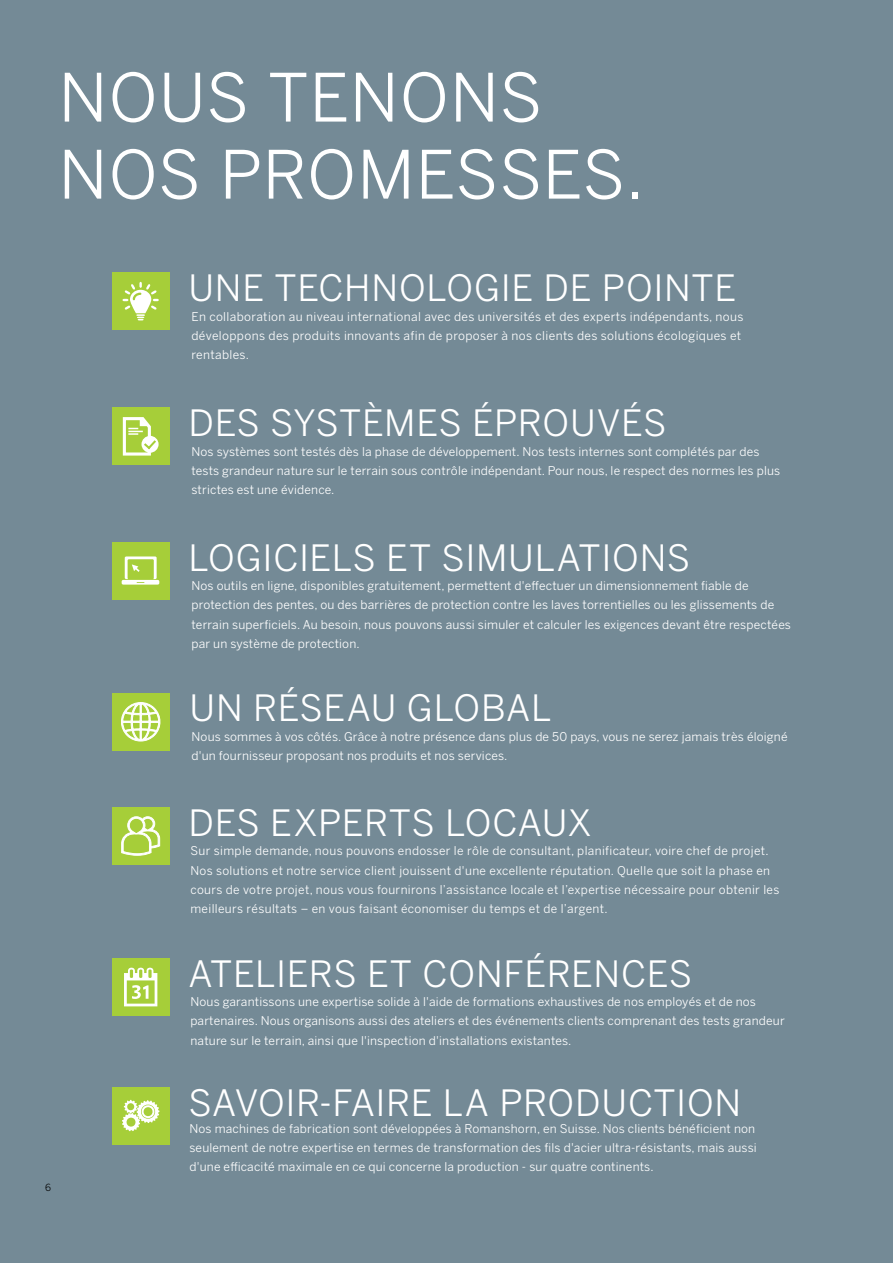
<style>
.page{position:relative;width:893px;height:1263px;background:#748a96}
.page>*{position:absolute;margin:0;border:0;box-sizing:border-box;transform-origin:0 0}
.t1{font:66px/76.9px "Benton Sans";letter-spacing:.01em;color:#fff}
.t2{font:36px "Benton Sans";letter-spacing:.015em;color:#fff}
.t3{font:12px/19.2px "Benton Sans";letter-spacing:.015em;color:#fff}
.t4{font:9.75px "Benton Sans";color:#000}
</style>
<div class="page">
<div style="left:112px;top:272px;width:58px;height:58px;background:#a6ce39"></div>
<svg style="left:122px;top:282px;width:37px;height:38px"></svg>
<div style="left:112px;top:407px;width:58px;height:58px;background:#a6ce39"></div>
<svg style="left:122px;top:417px;width:36px;height:39px"></svg>
<div style="left:112px;top:1087px;width:58px;height:57px;background:#a6ce39"></div>
<svg style="left:122px;top:1100px;width:37px;height:31px"></svg>
<div style="left:112px;top:693px;width:58px;height:58px;background:#a6ce39"></div>
<svg style="left:121px;top:702px;width:40px;height:40px"></svg>
<div style="left:112px;top:542px;width:58px;height:58px;background:#a6ce39"></div>
<svg style="left:122px;top:556px;width:37px;height:29px"></svg>
<div style="left:112px;top:958px;width:58px;height:58px;background:#a6ce39"></div>
<svg style="left:124px;top:968px;width:33px;height:38px"></svg>
<div style="left:112px;top:807px;width:58px;height:58px;background:#a6ce39"></div>
<svg style="left:121px;top:816px;width:39px;height:40px"></svg>
<h1 class="t1" style="left:58px;top:58px;width:587px">NOUS TENONS<br>NOS PROMESSES.</h1>
<p class="t4" style="left:45px;top:1181px;width:7px">6</p>
<h2 class="t2" style="left:188px;top:267px;width:549px">UNE TECHNOLOGIE DE POINTE</h2>
<p class="t3" style="left:191px;top:306px;width:554px">En collaboration au niveau international avec des universités et des experts indépendants, nous développons des produits innovants afin de proposer à nos clients des solutions écologiques et rentables.</p>
<h2 class="t2" style="left:188px;top:402px;width:479px">DES SYSTÈMES ÉPROUVÉS</h2>
<p class="t3" style="left:191px;top:441px;width:590px">Nos systèmes sont testés dès la phase de développement. Nos tests internes sont complétés par des tests grandeur nature sur le terrain sous contrôle indépendant. Pour nous, le respect des normes les plus strictes est une évidence.</p>
<h2 class="t2" style="left:188px;top:536px;width:503px">LOGICIELS ET SIMULATIONS</h2>
<p class="t3" style="left:191px;top:576px;width:601px">Nos outils en ligne, disponibles gratuitement, permettent d'effectuer un dimensionnement fiable de protection des pentes, ou des barrières de protection contre les laves torrentielles ou les glissements de terrain superficiels. Au besoin, nous pouvons aussi simuler et calculer les exigences devant être respectées par un système de protection.</p>
<h2 class="t2" style="left:189px;top:687px;width:363px">UN RÉSEAU GLOBAL</h2>
<p class="t3" style="left:191px;top:727px;width:598px">Nous sommes à vos côtés. Grâce à notre présence dans plus de 50 pays, vous ne serez jamais très éloigné d'un fournisseur proposant nos produits et nos services.</p>
<h2 class="t2" style="left:188px;top:802px;width:405px">DES EXPERTS LOCAUX</h2>
<p class="t3" style="left:190px;top:841px;width:590px">Sur simple demande, nous pouvons endosser le rôle de consultant, planificateur, voire chef de projet.<br>Nos solutions et notre service client jouissent d'une excellente réputation. Quelle que soit la phase en cours de votre projet, nous vous fournirons l’assistance locale et l’expertise nécessaire pour obtenir les meilleurs résultats – en vous faisant économiser du temps et de l’argent.</p>
<h2 class="t2" style="left:188px;top:952px;width:505px">ATELIERS ET CONFÉRENCES</h2>
<p class="t3" style="left:190px;top:992px;width:596px">Nous garantissons une expertise solide à l'aide de formations exhaustives de nos employés et de nos partenaires. Nous organisons aussi des ateliers et des événements clients comprenant des tests grandeur nature sur le terrain, ainsi que l'inspection d'installations existantes.</p>
<h2 class="t2" style="left:188px;top:1081px;width:554px">SAVOIR-FAIRE LA PRODUCTION</h2>
<p class="t3" style="left:189px;top:1118px;width:569px">Nos machines de fabrication sont développées à Romanshorn, en Suisse. Nos clients bénéficient non seulement de notre expertise en termes de transformation des fils d'acier ultra-résistants, mais aussi d'une efficacité maximale en ce qui concerne la production - sur quatre continents.</p>
</div>
